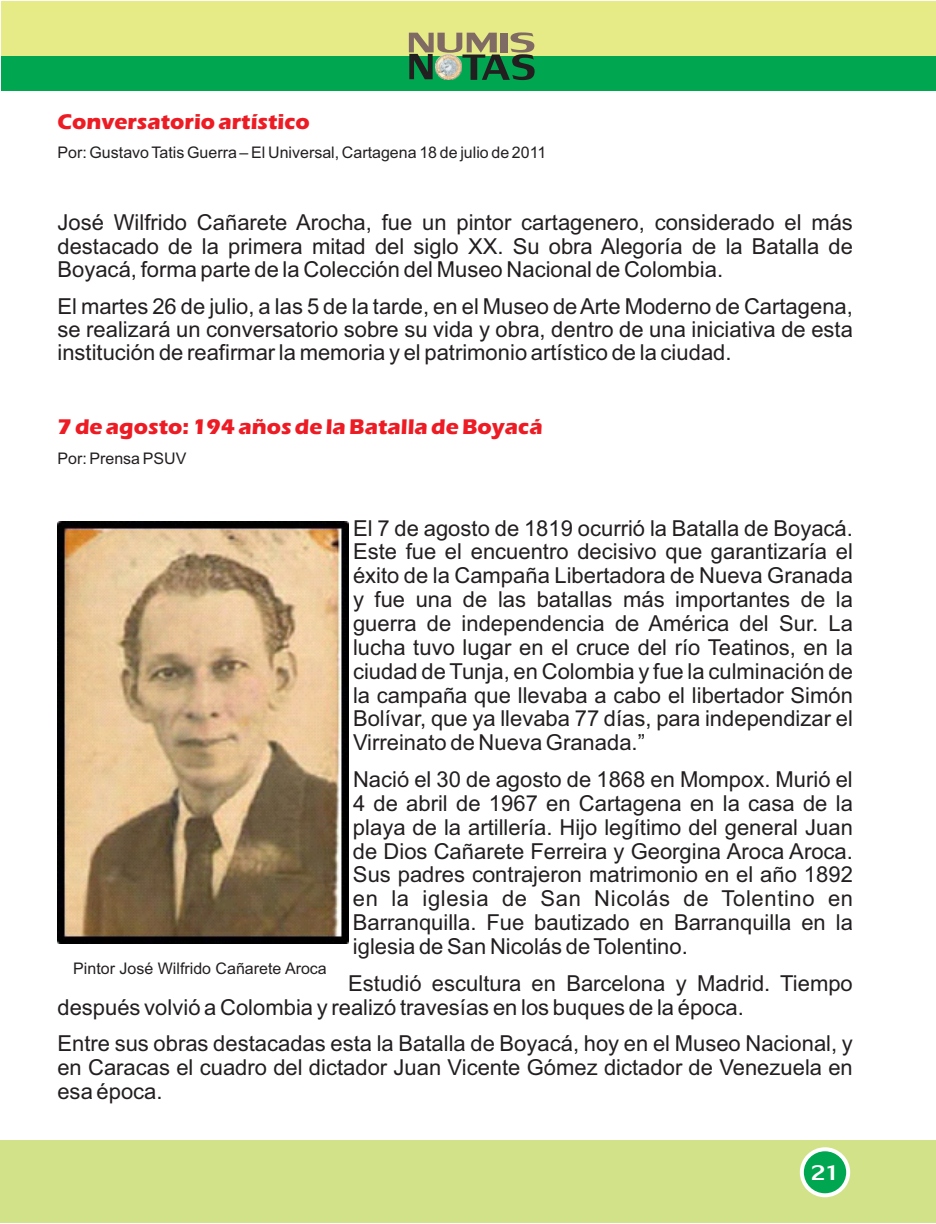
<style>
.page{position:relative;width:936px;height:1224px;background:#fff}
.page>*{position:absolute;margin:0;border:0;box-sizing:border-box;transform-origin:0 0}
.t1{font:54.4px "Lily UPC";color:#231f20;scale:1.16 1}
.t2{font:42.4px "Lily UPC";color:#806b64;scale:1.58 1}
.t3{font:31.8px "Lily UPC";color:#fff}
.t4{font:22px/23.8px "Arial";color:#231f20;text-align:justify}
.t5{font:700 22px "Eras ITC";color:#ed1c24}
.t6{font:16px "Arial";color:#231f20}
</style>
<div class="page">
<div style="left:0;top:1141px;width:935px;height:82px;background:#d2e288"></div>
<svg style="left:799px;top:1147px;width:51px;height:50px;background:#4dc082"></svg>
<div style="left:1px;top:1px;width:934px;height:55px;background:#e6ea87"></div>
<div style="left:1px;top:56px;width:934px;height:34px;background:#00a650"></div>
<svg style="left:409px;top:54px;width:23px;height:25px"></svg>
<img style="left:436px;top:54px;width:26px;height:26px">
<img style="left:58px;top:522px;width:291px;height:421px">
<h2 class="t2" style="left:406px;top:24px;width:83px">NUMIS</h2>
<h1 class="t1" style="left:462px;top:43px;width:65px">TAS</h1>
<p class="t5" style="left:57px;top:113px;width:254px">Conversatorio artístico</p>
<p class="t6" style="left:57px;top:147px;width:490px">Por: Gustavo Tatis Guerra – El Universal, Cartagena 18 de julio de 2011</p>
<p class="t4" style="left:57px;top:213px;width:796px">José Wilfrido Cañarete Arocha, fue un pintor cartagenero, considerado el más destacado de la primera mitad del siglo XX. Su obra Alegoría de la Batalla de Boyacá, forma parte de la Colección del Museo Nacional de Colombia.</p>
<p class="t4" style="left:57px;top:296px;width:797px">El martes 26 de julio, a las 5 de la tarde, en el Museo de Arte Moderno de Cartagena, se realizará un conversatorio sobre su vida y obra, dentro de una iniciativa de esta institución de reafirmar la memoria y el patrimonio artístico de la ciudad.</p>
<p class="t5" style="left:57px;top:419px;width:486px">7 de agosto: 194 años de la Batalla de Boyacá</p>
<p class="t6" style="left:57px;top:452px;width:130px">Por: Prensa PSUV</p>
<p class="t4" style="left:353px;top:518px;width:501px">El 7 de agosto de 1819 ocurrió la Batalla de Boyacá.<br>Este fue el encuentro decisivo que garantizaría el éxito de la Campaña Libertadora de Nueva Granada y fue una de las batallas más importantes de la guerra de independencia de América del Sur. La lucha tuvo lugar en el cruce del río Teatinos, en la ciudad de Tunja, en Colombia y fue la culminación de la campaña que llevaba a cabo el libertador Simón Bolívar, que ya llevaba 77 días, para independizar el Virreinato de Nueva Granada.”</p>
<p class="t4" style="left:353px;top:769px;width:501px">Nació el 30 de agosto de 1868 en Mompox. Murió el 4 de abril de 1967 en Cartagena en la casa de la playa de la artillería. Hijo legítimo del general Juan de Dios Cañarete Ferreira y Georgina Aroca Aroca.<br>Sus padres contrajeron matrimonio en el año 1892 en la iglesia de San Nicolás de Tolentino en Barranquilla. Fue bautizado en Barranquilla en la iglesia de San Nicolás de Tolentino.</p>
<p class="t4" style="left:57px;top:973px;width:796px;text-indent:291px">Estudió escultura en Barcelona y Madrid. Tiempo después volvió a Colombia y realizó travesías en los buques de la época.</p>
<p class="t4" style="left:57px;top:1034px;width:797px">Entre sus obras destacadas esta la Batalla de Boyacá, hoy en el Museo Nacional, y en Caracas el cuadro del dictador Juan Vicente Gómez dictador de Venezuela en esa época.</p>
<p class="t6" style="left:73px;top:962px;width:255px">Pintor José Wilfrido Cañarete Aroca</p>
<h3 class="t3" style="left:811px;top:1158px;width:30px">21</h3>
</div>
